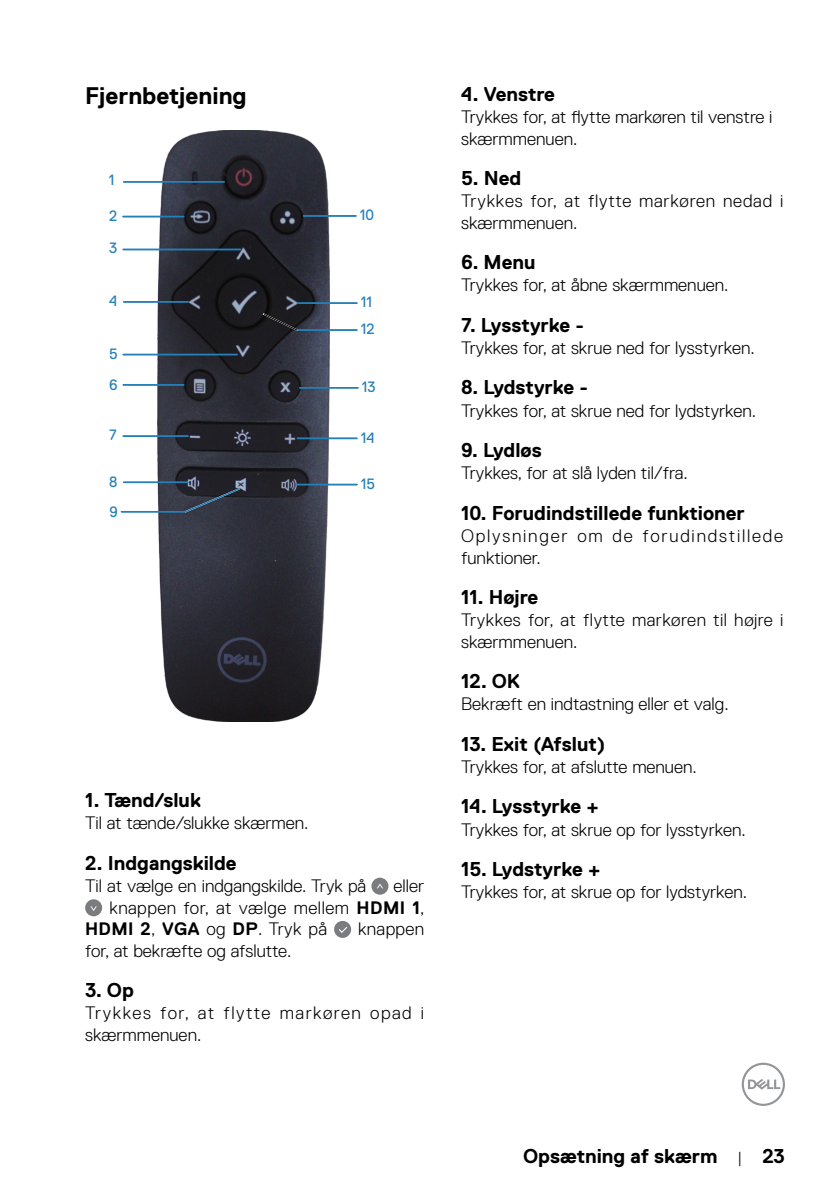
<style>
.page{position:relative;width:840px;height:1191px;background:#fff}
.page>*{position:absolute;margin:0;border:0;box-sizing:border-box;transform-origin:0 0}
.Head2{font:700 24px "Dell Replica";color:#000}
.Body_Bold{font:700 20px "Dell Replica";color:#000}
.Body_Indent{font:300 18px/21.6px "Dell Replica";color:#000}
.Body_Indent-2{font:300 18px/21.6px "Dell Replica";letter-spacing:.035em;color:#000}
.Body_Indent-3{font:300 18px/21.6px "Dell Replica";letter-spacing:.075em;color:#000}
.Body_Indent-4{font:300 18px/21.6px "Dell Replica";letter-spacing:.1em;color:#000}
.Body_Indent-5{font:300 18px "Dell Replica";letter-spacing:.025em;color:#000}
.Body_Indent-6{font:700 18px "Dell Replica";letter-spacing:.02em;color:#000}
.Body_Indent-7{font:300 18px "Dell Replica";letter-spacing:.02em;color:#000}
.t1{font:15px/32.4px "Dell Replica";color:#257fb8}
.s1{font-weight:700}
.s2{font-weight:300}
.s3{font-weight:300;font-size:16px}
</style>
<div class="page">
<svg style="left:741px;top:1062px;width:43px;height:44px"></svg>
<img style="left:158px;top:130px;width:171px;height:591px">
<hr style="left:124px;top:181px;width:100px;height:2px;background:#257fb8">
<hr style="left:297px;top:302px;width:59px;height:2px;background:#257fb8">
<hr style="left:297px;top:437px;width:59px;height:2px;background:#257fb8">
<hr style="left:297px;top:484px;width:60px;height:1px;background:#257fb8">
<hr style="left:123px;top:216px;width:60px;height:1px;background:#257fb8">
<hr style="left:123px;top:249px;width:117px;height:1px;background:#257fb8">
<hr style="left:124px;top:301px;width:64px;height:2px;background:#257fb8">
<hr style="left:123px;top:354px;width:114px;height:1px;background:#257fb8">
<hr style="left:123px;top:384px;width:60px;height:1px;background:#257fb8">
<hr style="left:123px;top:435px;width:65px;height:2px;background:#257fb8">
<hr style="left:124px;top:481px;width:64px;height:2px;background:#257fb8">
<hr style="left:299px;top:387px;width:58px;height:1px;background:#257fb8">
<hr style="left:303px;top:215px;width:52px;height:2px;background:#257fb8">
<hr style="left:297px;top:329px;width:59px;height:2px;background:#257fb8">
<svg style="left:261px;top:312px;width:38px;height:20px"></svg>
<hr style="left:121px;top:511px;width:64px;height:1px;background:#257fb8">
<svg style="left:183px;top:487px;width:58px;height:27px;background:#313744"></svg>
<div style="left:371px;top:877px;width:17px;height:17px;background:#7b7c7f;border-radius:50%"></div>
<svg style="left:377px;top:883px;width:6px;height:5px"></svg>
<div style="left:85px;top:899px;width:17px;height:17px;background:#7b7c7f;border-radius:50%"></div>
<svg style="left:90px;top:906px;width:7px;height:5px"></svg>
<div style="left:334px;top:921px;width:17px;height:17px;background:#7b7c7f;border-radius:50%"></div>
<svg style="left:338px;top:927px;width:9px;height:6px"></svg>
<p class="Head2" style="left:85px;top:82px;width:163px">Fjernbetjening</p>
<p class="t1" style="left:109px;top:164px;width:7px">1</p>
<p class="t1" style="left:109px;top:199px;width:10px">2<br>3</p>
<p class="t1" style="left:109px;top:285px;width:10px">4</p>
<p class="t1" style="left:109px;top:338px;width:10px;line-height:31.4px">5<br>6</p>
<p class="t1" style="left:109px;top:419px;width:9px">7</p>
<p class="t1" style="left:109px;top:466px;width:10px;line-height:30.4px">8<br>9</p>
<p class="t1" style="left:359px;top:199px;width:16px">10</p>
<p class="t1" style="left:360px;top:286px;width:13px">11</p>
<p class="t1" style="left:361px;top:313px;width:15px">12</p>
<p class="t1" style="left:361px;top:371px;width:15px">13</p>
<p class="t1" style="left:360px;top:421px;width:15px">14</p>
<p class="t1" style="left:360px;top:467px;width:16px">15</p>
<p class="Body_Bold" style="left:85px;top:789px;width:117px">1. Tænd/sluk</p>
<p class="Body_Indent" style="left:85px;top:812px;width:225px">Til at tænde/slukke skærmen.</p>
<p class="Body_Bold" style="left:85px;top:851px;width:153px">2. Indgangskilde</p>
<p class="Body_Indent" style="left:85px;top:875px;width:282px">Til at vælge en indgangskilde. Tryk på</p>
<p class="Body_Indent" style="left:393px;top:875px;width:32px">eller</p>
<p class="Body_Indent-5" style="left:109px;top:897px;width:316px">knappen for, at vælge mellem <span class="s1">HDMI 1</span>,</p>
<p class="Body_Indent-6" style="left:85px;top:919px;width:243px">HDMI 2<span class="s2">,</span> VGA <span class="s2">og</span> DP<span class="s2">. Tryk på</span></p>
<p class="Body_Indent-7" style="left:358px;top:919px;width:68px">knappen</p>
<p class="Body_Indent" style="left:85px;top:940px;width:208px">for, at bekræfte og afslutte.</p>
<p class="Body_Bold" style="left:85px;top:979px;width:50px">3. Op</p>
<p class="Body_Indent-3" style="left:85px;top:1002px;width:340px">Trykkes for, at flytte markøren opad i skærmmenuen.</p>
<p class="Body_Bold" style="left:461px;top:83px;width:95px">4. Venstre</p>
<p class="Body_Indent" style="left:461px;top:106px;width:313px">Trykkes for, at flytte markøren til venstre i skærmmenuen.</p>
<p class="Body_Bold" style="left:461px;top:167px;width:62px">5. Ned</p>
<p class="Body_Indent-2" style="left:461px;top:190px;width:323px">Trykkes for, at flytte markøren nedad i skærmmenuen.</p>
<p class="Body_Bold" style="left:461px;top:251px;width:76px">6. Menu</p>
<p class="Body_Indent" style="left:461px;top:274px;width:269px">Trykkes for, at åbne skærmmenuen.</p>
<p class="Body_Bold" style="left:461px;top:314px;width:124px">7. Lysstyrke -</p>
<p class="Body_Indent" style="left:461px;top:337px;width:295px">Trykkes for, at skrue ned for lysstyrken.</p>
<p class="Body_Bold" style="left:461px;top:376px;width:128px">8. Lydstyrke -</p>
<p class="Body_Indent" style="left:461px;top:400px;width:296px">Trykkes for, at skrue ned for lydstyrken.</p>
<p class="Body_Bold" style="left:461px;top:439px;width:82px">9. Lydløs</p>
<p class="Body_Indent" style="left:461px;top:462px;width:228px">Trykkes, for at slå lyden til/fra.</p>
<p class="Body_Bold" style="left:461px;top:501px;width:285px">10. Forudindstillede funktioner</p>
<p class="Body_Indent-4" style="left:461px;top:525px;width:323px">Oplysninger om de forudindstillede funktioner.</p>
<p class="Body_Bold" style="left:461px;top:586px;width:78px">11. Højre</p>
<p class="Body_Indent" style="left:461px;top:609px;width:323px">Trykkes for, at flytte markøren til højre i skærmmenuen.</p>
<p class="Body_Bold" style="left:461px;top:670px;width:60px">12. OK</p>
<p class="Body_Indent" style="left:461px;top:693px;width:269px">Bekræft en indtastning eller et valg.</p>
<p class="Body_Bold" style="left:461px;top:733px;width:146px">13. Exit (Afslut)</p>
<p class="Body_Indent" style="left:461px;top:756px;width:237px">Trykkes for, at afslutte menuen.</p>
<p class="Body_Bold" style="left:461px;top:795px;width:139px">14. Lysstyrke +</p>
<p class="Body_Indent" style="left:461px;top:818px;width:286px">Trykkes for, at skrue op for lysstyrken.</p>
<p class="Body_Bold" style="left:461px;top:858px;width:141px">15. Lydstyrke +</p>
<p class="Body_Indent" style="left:461px;top:881px;width:287px">Trykkes for, at skrue op for lydstyrken.</p>
<p class="Body_Bold" style="left:523px;top:1144px;width:263px">Opsætning af skærm <span class="s3">|</span> 23</p>
</div>
